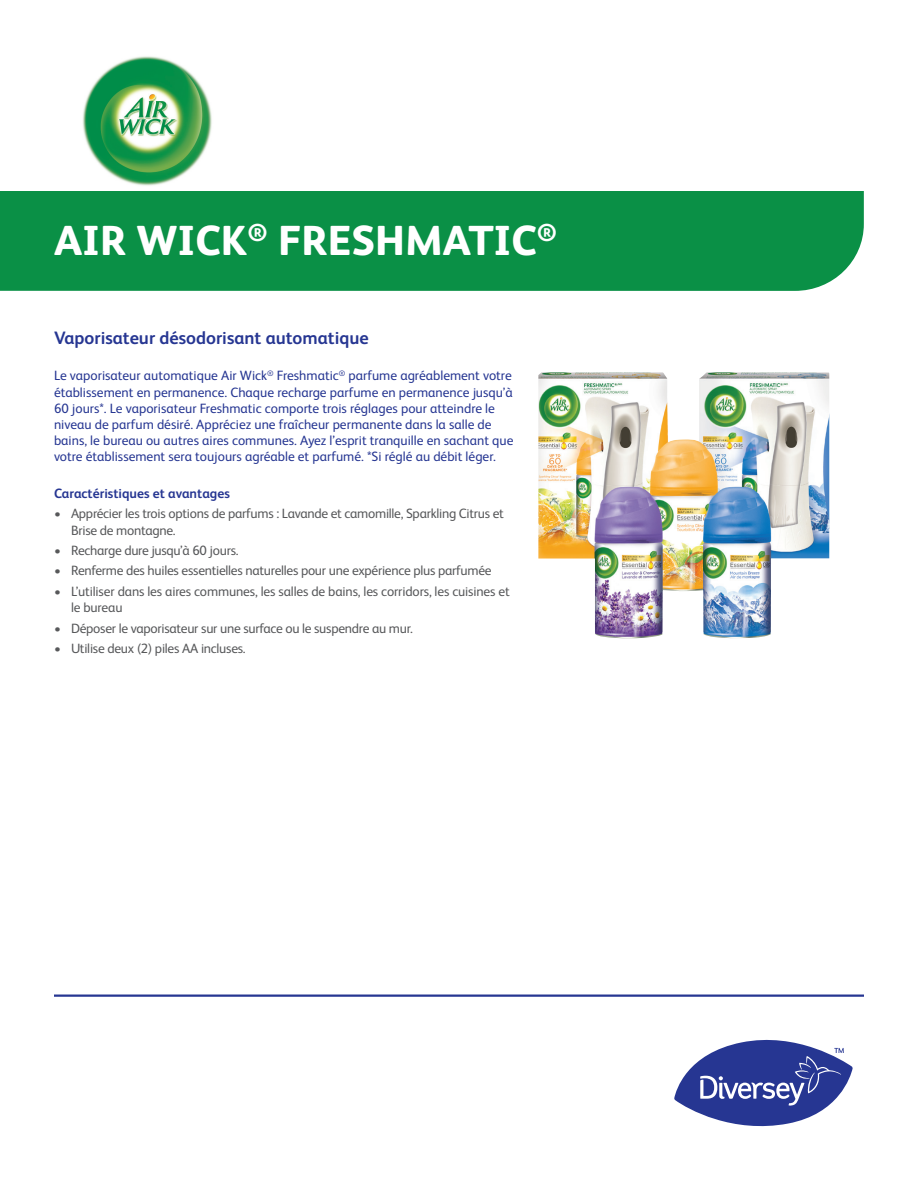
<style>
.page{position:relative;width:918px;height:1188px;background:#fff}
.page>*{position:absolute;margin:0;border:0;box-sizing:border-box;transform-origin:0 0}
.Fancy_Name_page_1{font:800 42px "FS Albert Pro";color:#fff}
.Intro_sentence_page{font:700 18px "FS Albert Pro";color:#263692}
.Intro_sentence_page-2{font:13.5px/16.2px "FS Albert Pro";color:#263692}
.bullet{font:13.5px/16.2px "FS Albert Pro";letter-spacing:-.02em;color:#57585a}
.Section_headings{font:700 13.5px "FS Albert Pro";color:#263692}
</style>
<div class="page">
<hr style="left:54px;top:995px;width:810px;height:2px;background:#263692">
<svg style="left:674px;top:1039px;width:179px;height:88px"></svg>
<div style="left:0;top:191px;width:864px;height:100px;background:#0a9046"></div>
<img style="left:82px;top:56px;width:130px;height:130px">
<img style="left:538px;top:372px;width:291px;height:267px">
<p class="Fancy_Name_page_1" style="left:54px;top:207px;width:505px">AIR WICK<sup>®</sup> FRESHMATIC<sup>®</sup></p>
<p class="Intro_sentence_page" style="left:54px;top:325px;width:316px">Vaporisateur désodorisant automatique</p>
<p class="Intro_sentence_page-2" style="left:54px;top:367px;width:461px">Le vaporisateur automatique Air Wick<sup>®</sup> Freshmatic<sup>®</sup> parfume agréablement votre établissement en permanence. Chaque recharge parfume en permanence jusqu’à 60 jours*. Le vaporisateur Freshmatic comporte trois réglages pour atteindre le niveau de parfum désiré. Appréciez une fraîcheur permanente dans la salle de bains, le bureau ou autres aires communes. Ayez l’esprit tranquille en sachant que votre établissement sera toujours agréable et parfumé. *Si réglé au débit léger.</p>
<p class="Section_headings" style="left:54px;top:484px;width:177px">Caractéristiques et avantages</p>
<p class="bullet" style="left:71px;top:505px;width:434px;text-indent:-17px">• Apprécier les trois options de parfums : Lavande et camomille, Sparkling Citrus et<br>Brise de montagne.</p>
<p class="bullet" style="left:54px;top:541px;width:186px">• Recharge dure jusqu’à 60 jours.</p>
<p class="bullet" style="left:54px;top:562px;width:439px">• Renferme des huiles essentielles naturelles pour une expérience plus parfumée</p>
<p class="bullet" style="left:71px;top:582px;width:440px;text-indent:-17px">• L’utiliser dans les aires communes, les salles de bains, les corridors, les cuisines et le bureau</p>
<p class="bullet" style="left:54px;top:619px;width:360px">• Déposer le vaporisateur sur une surface ou le suspendre au mur.</p>
<p class="bullet" style="left:54px;top:639px;width:193px">• Utilise deux (2) piles AA incluses.</p>
</div>
